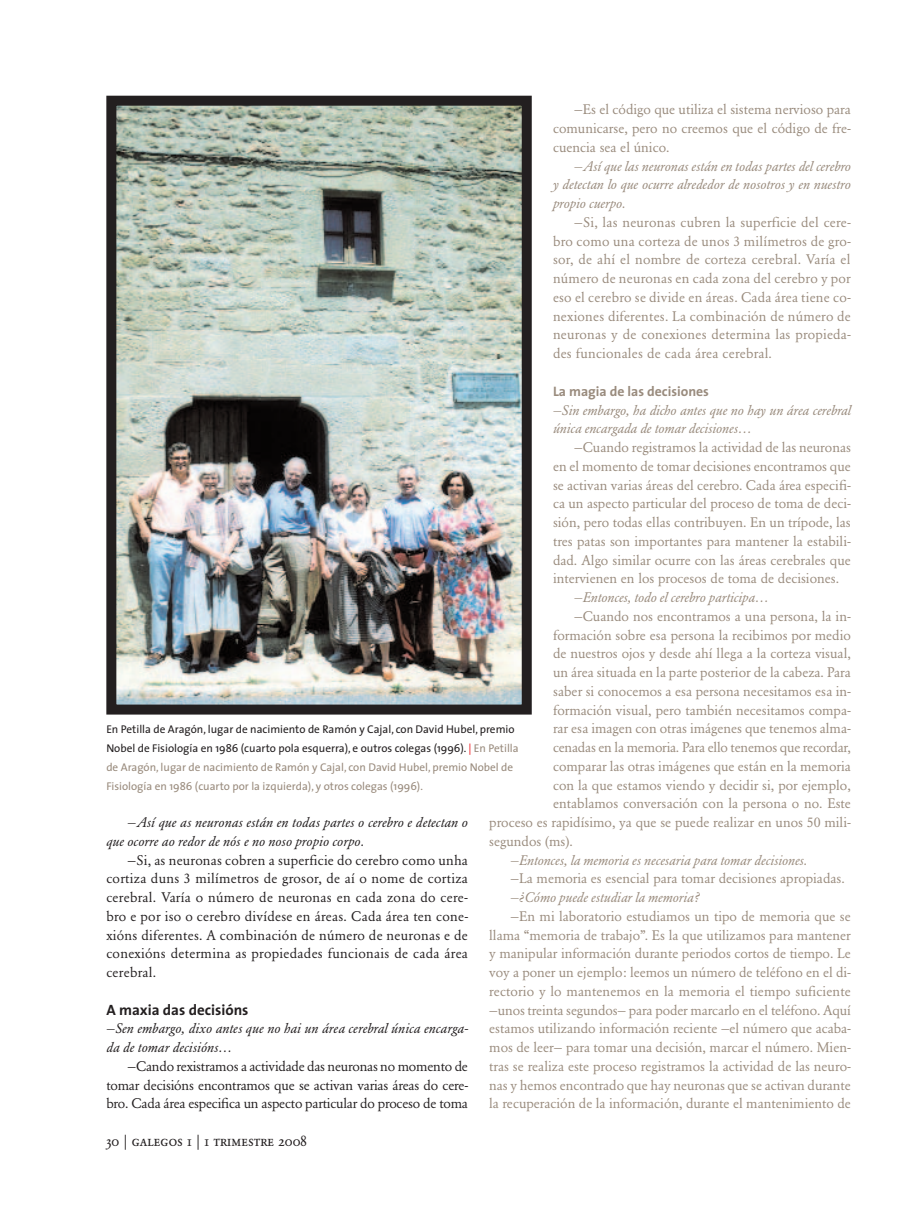
<style>
.page{position:relative;width:904px;height:1205px;background:#fff}
.page>*{position:absolute;margin:0;border:0;box-sizing:border-box;transform-origin:0 0}
.t1{font:15px "Garamond BE Regular SC";color:#231f20}
.t2{font:700 15px "The Sans";color:#231f20}
.t3{font:13.75px/18.8px "Garamond BE";color:#998b7d;text-align:justify}
.t4{font:13.75px/18.8px "Garamond BE";color:#231f20;text-align:justify}
.t5{font:italic 13.75px/18.8px "Garamond BE";color:#998b7d;text-align:justify}
.t6{font:italic 13.75px/18.8px "Garamond BE";letter-spacing:.01em;color:#231f20}
.t7{font:700 13.75px "The Sans";color:#998b7d}
.t8{font:11.25px/18.8px "The Sans";color:#998b7d}
.s1{color:#231f20}
.s2{color:#ee1d23}
</style>
<div class="page">
<img style="left:117px;top:107px;width:403px;height:596px">
<div style="left:106px;top:96px;width:425px;height:618px;border:10px solid #231f20"></div>
<p class="t3" style="left:553px;top:101px;width:299px;text-indent:21px">—Es el código que utiliza el sistema nervioso para comunicarse, pero no creemos que el código de fre&shy;cuencia sea el único.</p>
<p class="t5" style="left:553px;top:158px;width:299px;text-indent:21px">—Así que las neuronas están en todas partes del cerebro y detectan lo que ocurre alrededor de nosotros y en nuestro propio cuerpo.</p>
<p class="t3" style="left:553px;top:214px;width:299px;text-indent:21px">—Si, las neuronas cubren la superficie del cere&shy;bro como una corteza de unos 3 milímetros de gro&shy;sor, de ahí el nombre de corteza cerebral. Varía el número de neuronas en cada zona del cerebro y por eso el cerebro se divide en áreas. Cada área tiene co&shy;nexiones diferentes. La combinación de número de neuronas y de conexiones determina las propieda&shy;des funcionales de cada área cerebral.</p>
<p class="t7" style="left:553px;top:386px;width:157px">La magia de las decisiones</p>
<p class="t5" style="left:553px;top:402px;width:299px">—Sin embargo, ha dicho antes que no hay un área cerebral única encargada de tomar decisiones…</p>
<p class="t3" style="left:553px;top:439px;width:299px;text-indent:21px">—Cuando registramos la actividad de las neuronas en el momento de tomar decisiones encontramos que se activan varias áreas del cerebro. Cada área especifi&shy;ca un aspecto particular del proceso de toma de deci&shy;sión, pero todas ellas contribuyen. En un trípode, las tres patas son importantes para mantener la estabili&shy;dad. Algo similar ocurre con las áreas cerebrales que intervienen en los procesos de toma de decisiones.</p>
<p class="t5" style="left:574px;top:589px;width:196px">—Entonces, todo el cerebro participa…</p>
<p class="t3" style="left:574px;top:608px;width:278px">—Cuando nos encontramos a una persona, la in-</p>
<p class="t3" style="left:553px;top:626px;width:299px">formación sobre esa persona la recibimos por medio</p>
<p class="t3" style="left:553px;top:645px;width:299px">de nuestros ojos y desde ahí llega a la corteza visual,</p>
<p class="t3" style="left:553px;top:664px;width:299px">un área situada en la parte posterior de la cabeza. Para</p>
<p class="t3" style="left:553px;top:683px;width:299px">saber si conocemos a esa persona necesitamos esa in-</p>
<p class="t3" style="left:553px;top:701px;width:299px">formación visual, pero también necesitamos compa-</p>
<p class="t3" style="left:553px;top:720px;width:299px">rar esa imagen con otras imágenes que tenemos alma-</p>
<p class="t3" style="left:553px;top:739px;width:299px">cenadas en la memoria. Para ello tenemos que recordar,</p>
<p class="t3" style="left:553px;top:758px;width:299px">comparar las otras imágenes que están en la memoria</p>
<p class="t3" style="left:553px;top:776px;width:299px">con la que estamos viendo y decidir si, por ejemplo,</p>
<p class="t3" style="left:553px;top:795px;width:299px">entablamos conversación con la persona o no. Este</p>
<p class="t3" style="left:489px;top:814px;width:363px">proceso es rapidísimo, ya que se puede realizar en unos 50 mili-</p>
<p class="t3" style="left:489px;top:833px;width:85px">segundos (ms).</p>
<p class="t5" style="left:510px;top:852px;width:298px">—Entonces, la memoria es necesaria para tomar decisiones.</p>
<p class="t3" style="left:510px;top:870px;width:336px">—La memoria es esencial para tomar decisiones apropiadas.</p>
<p class="t5" style="left:510px;top:889px;width:190px">—¿Cómo puede estudiar la memoria?</p>
<p class="t3" style="left:489px;top:908px;width:363px;text-indent:21px">—En mi laboratorio estudiamos un tipo de memoria que se llama “memoria de trabajo”. Es la que utilizamos para mantener y manipular información durante periodos cortos de tiempo. Le voy a poner un ejemplo: leemos un número de teléfono en el di&shy;rectorio y lo mantenemos en la memoria el tiempo suficiente —unos treinta segundos— para poder marcarlo en el teléfono. Aquí estamos utilizando información reciente —el número que acaba&shy;mos de leer— para tomar una decisión, marcar el número. Mien&shy;tras se realiza este proceso registramos la actividad de las neuro&shy;nas y hemos encontrado que hay neuronas que se activan durante la recuperación de la información, durante el mantenimiento de</p>
<p class="t8" style="left:106px;top:721px;width:414px"><span class="s1">En Petilla de Aragón, lugar de nacimiento de Ramón y Cajal, con David Hubel, premio Nobel de Fisiología en 1986 (cuarto pola esquerra), e outros colegas (1996).</span> <span class="s2">|</span> En Petilla de Aragón, lugar de nacimiento de Ramón y Cajal, con David Hubel, premio Nobel de Fisiología en 1986 (cuarto por la izquierda), y otros colegas (1996).</p>
<p class="t6" style="left:106px;top:814px;width:363px;text-indent:21px">—Así que as neuronas están en todas partes o cerebro e detectan o que ocorre ao redor de nós e no noso propio corpo.</p>
<p class="t4" style="left:106px;top:851px;width:363px;text-indent:21px">—Si, as neuronas cobren a superficie do cerebro como unha cortiza duns 3 milímetros de grosor, de aí o nome de cortiza cerebral. Varía o número de neuronas en cada zona do cere&shy;bro e por iso o cerebro divídese en áreas. Cada área ten cone&shy;xións diferentes. A combinación de número de neuronas e de conexións determina as propiedades funcionais de cada área cerebral.</p>
<p class="t2" style="left:106px;top:1003px;width:144px">A maxia das decisións</p>
<p class="t6" style="left:106px;top:1020px;width:363px">—Sen embargo, dixo antes que no hai un área cerebral única encarga&shy;da de tomar decisións…</p>
<p class="t4" style="left:106px;top:1058px;width:363px;text-indent:21px">—Cando rexistramos a actividade das neuronas no momento de tomar decisións encontramos que se activan varias áreas do cere&shy;bro. Cada área especifica un aspecto particular do proceso de toma</p>
<p class="t1" style="left:106px;top:1135px;width:202px">30 | galegos 1 | 1 trimestre 2008</p>
</div>
